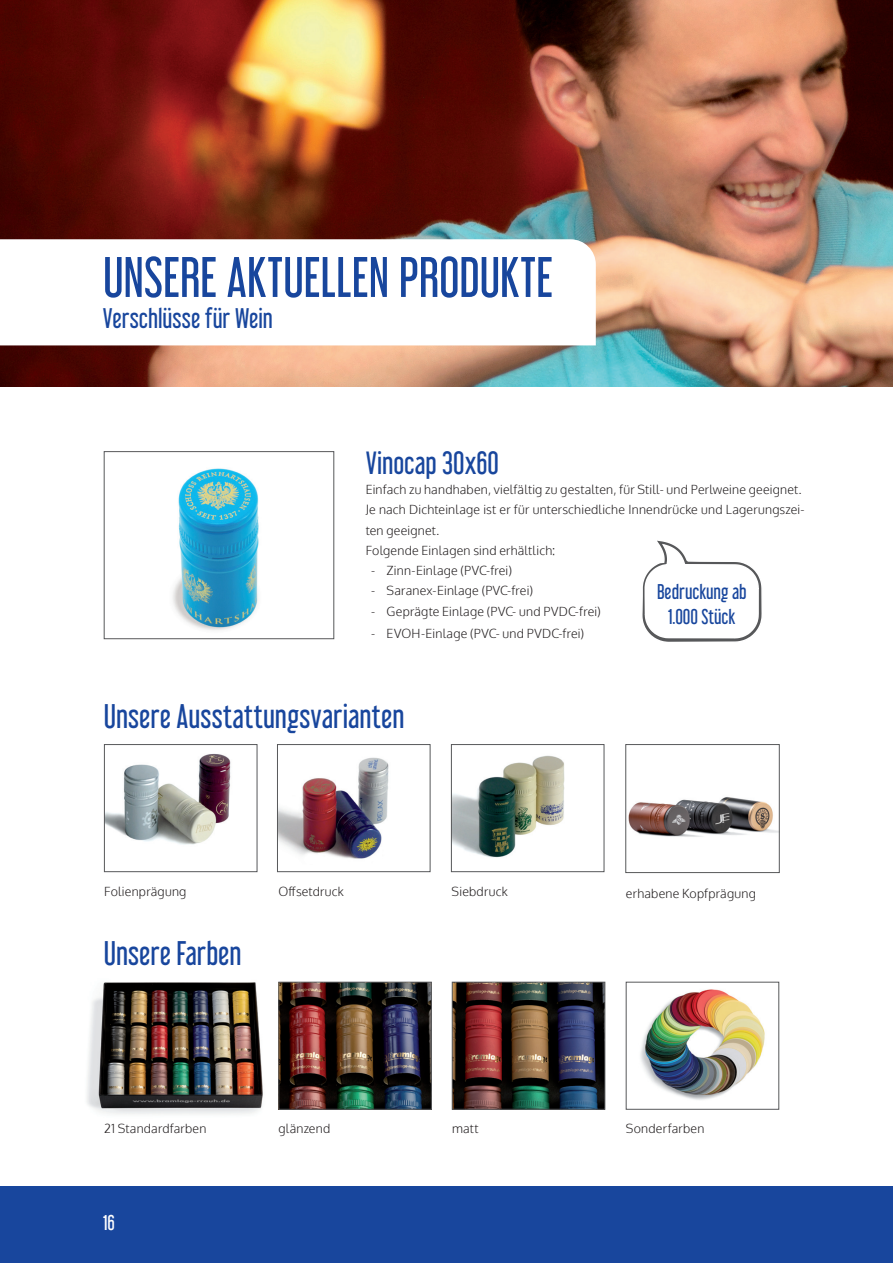
<style>
.page{position:relative;width:893px;height:1263px;background:#fff}
.page>*{position:absolute;margin:0;border:0;box-sizing:border-box;transform-origin:0 0}
.t1{font:51px "Libel Suit Rg";letter-spacing:-.005em;color:#18469d}
.t2{font:30px "Libel Suit Rg";color:#18469d}
.t3{font:28.2px "Libel Suit Rg";color:#18469d}
.t4{font:24.9px "Libel Suit Rg";color:#18469d}
.t5{font:18.75px/25px "Libel Suit Rg";color:#18469d;text-align:center}
.t6{font:18.75px "Libel Suit Rg";color:#fff}
.t7{font:300 12.45px/20.2px "Oxygen";letter-spacing:.015em;color:#231f20}
</style>
<div class="page">
<div style="left:0;top:1186px;width:893px;height:77px;background:#18469d"></div>
<img style="left:0;top:0;width:893px;height:387px">
<img style="left:172px;top:468px;width:87px;height:162px">
<div style="left:104px;top:451px;width:230px;height:188px;border:1px solid #57585a"></div>
<svg style="left:625px;top:744px;width:155px;height:129px"></svg>
<img style="left:87px;top:981px;width:192px;height:133px">
<img style="left:278px;top:982px;width:154px;height:128px">
<img style="left:452px;top:982px;width:153px;height:128px">
<img style="left:626px;top:982px;width:153px;height:128px">
<svg style="left:0;top:239px;width:596px;height:106px"></svg>
<div style="left:94px;top:246px;width:468px;height:92px;background:#fff"></div>
<img style="left:106px;top:754px;width:125px;height:91px">
<div style="left:104px;top:744px;width:153px;height:128px;border:1px solid #57585a"></div>
<img style="left:279px;top:757px;width:110px;height:102px">
<div style="left:277px;top:744px;width:153px;height:128px;border:1px solid #57585a"></div>
<img style="left:453px;top:755px;width:112px;height:103px">
<div style="left:451px;top:744px;width:153px;height:128px;border:1px solid #57585a"></div>
<svg style="left:640px;top:176px;width:124px;height:466px"></svg>
<h1 class="t1" style="left:103px;top:235px;width:452px">UNSERE AKTUELLEN PRODUKTE</h1>
<h3 class="t4" style="left:103px;top:298px;width:172px">Verschlüsse für Wein</h3>
<h3 class="t3" style="left:366px;top:440px;width:135px">Vinocap 30x60</h3>
<p class="t7" style="left:366px;top:480px;width:440px">Einfach zu handhaben, vielfältig zu gestalten, für Still- und Perlweine geeignet.<br>Je nach Dichteinlage ist er für unterschiedliche Innendrücke und Lagerungszei&shy;ten geeignet.<br>Folgende Einlagen sind erhältlich:</p>
<p class="t7" style="left:371px;top:561px;width:142px">- Zinn-Einlage (PVC-frei)</p>
<p class="t7" style="left:371px;top:581px;width:163px">- Saranex-Einlage (PVC-frei)</p>
<p class="t7" style="left:371px;top:601px;width:231px">- Geprägte Einlage (PVC- und PVDC-frei)</p>
<p class="t7" style="left:371px;top:623px;width:214px">- EVOH-Einlage (PVC- und PVDC-frei)</p>
<h3 class="t5" style="left:657px;top:577px;width:91px">Bedruckung ab<br>1.000 Stück</h3>
<h2 class="t2" style="left:104px;top:692px;width:302px">Unsere Ausstattungsvarianten</h2>
<p class="t7" style="left:104px;top:882px;width:84px">Folienprägung</p>
<p class="t7" style="left:278px;top:882px;width:67px">Offsetdruck</p>
<p class="t7" style="left:452px;top:882px;width:58px">Siebdruck</p>
<p class="t7" style="left:626px;top:884px;width:131px">erhabene Kopfprägung</p>
<h2 class="t2" style="left:104px;top:929px;width:139px">Unsere Farben</h2>
<p class="t7" style="left:104px;top:1119px;width:104px">21 Standardfarben</p>
<p class="t7" style="left:278px;top:1119px;width:53px">glänzend</p>
<p class="t7" style="left:452px;top:1119px;width:28px">matt</p>
<p class="t7" style="left:626px;top:1119px;width:80px">Sonderfarben</p>
<h3 class="t6" style="left:103px;top:1207px;width:13px">16</h3>
</div>
